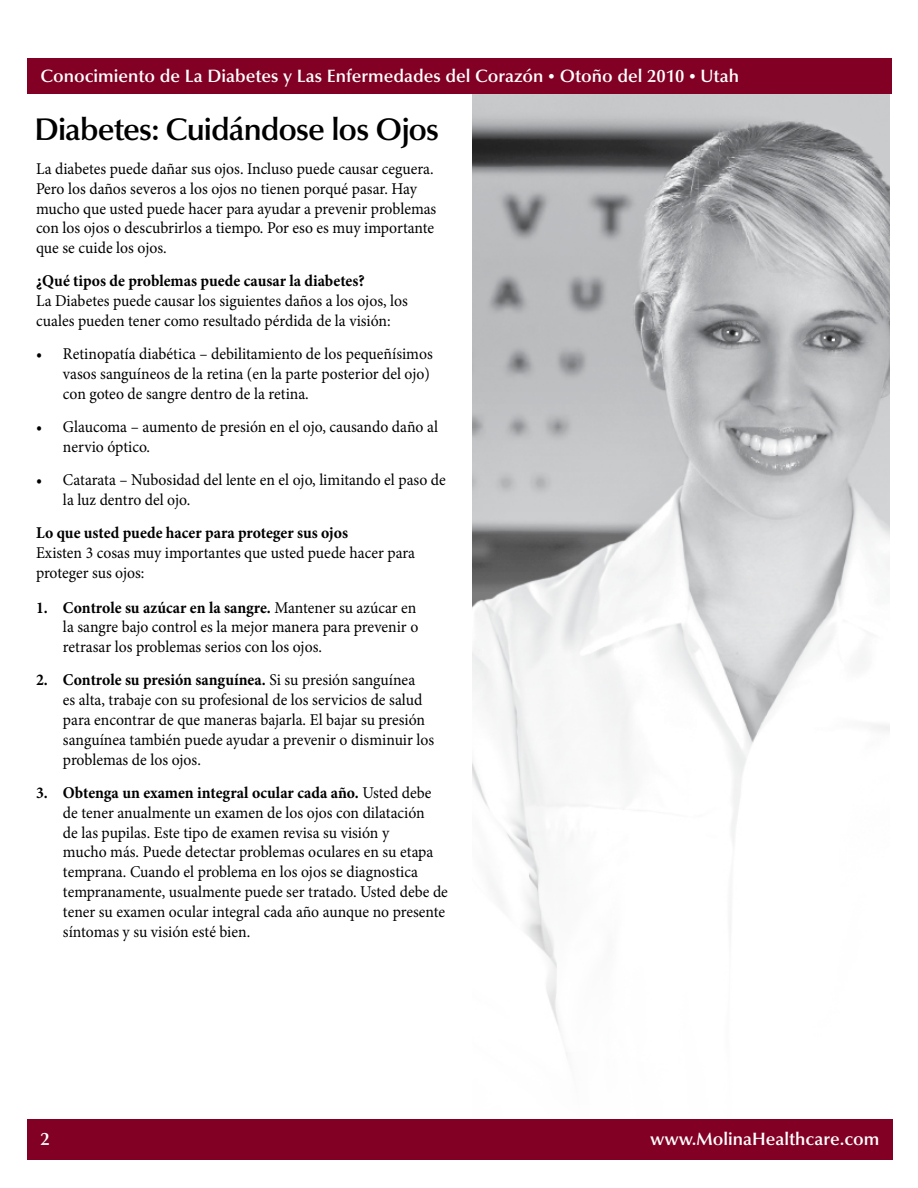
<style>
.page{position:relative;width:918px;height:1188px;background:#fff}
.page>*{position:absolute;margin:0;border:0;box-sizing:border-box;transform-origin:0 0}
.t1{font:600 31.5px "Optima LT Std";letter-spacing:-.03em;color:#000}
.t2{font:600 18px "Optima LT Std";color:#fff}
.t3{font:16.5px/19.8px "Minion Pro";color:#000;scale:.95 1}
.t4{font:700 16.5px "Minion Pro";color:#000;scale:.95 1}
.s1{font-size:13.5px}
.s2{font-weight:700}
</style>
<div class="page">
<div style="left:27px;top:58px;width:864px;height:36px;background:#820024"></div>
<div style="left:27px;top:1119px;width:866px;height:40px;background:#820024"></div>
<img style="left:472px;top:94px;width:418px;height:961px">
<p class="t2" style="left:40px;top:66px;width:700px">Conocimiento de La Diabetes y Las Enfermedades del Corazón <span class="s1">•</span> Otoño del 2010 <span class="s1">•</span> Utah</p>
<h1 class="t1" style="left:34px;top:111px;width:406px">Diabetes: Cuidándose los Ojos</h1>
<p class="t3" style="left:36px;top:159px;width:423px">La diabetes puede dañar sus ojos. Incluso puede causar ceguera.<br>Pero los daños severos a los ojos no tienen porqué pasar. Hay mucho que usted puede hacer para ayudar a prevenir problemas con los ojos o descubrirlos a tiempo. Por eso es muy importante que se cuide los ojos.</p>
<p class="t4" style="left:36px;top:270px;width:347px">¿Qué tipos de problemas puede causar la diabetes?</p>
<p class="t3" style="left:36px;top:291px;width:393px">La Diabetes puede causar los siguientes daños a los ojos, los cuales pueden tener como resultado pérdida de la visión:</p>
<p class="t3" style="left:63px;top:344px;width:391px;text-indent:-27px">• Retinopatía diabética – debilitamiento de los pequeñísimos vasos sanguíneos de la retina (en la parte posterior del ojo) con goteo de sangre dentro de la retina.</p>
<p class="t3" style="left:63px;top:417px;width:396px;text-indent:-27px">• Glaucoma – aumento de presión en el ojo, causando daño al nervio óptico.</p>
<p class="t3" style="left:63px;top:470px;width:405px;text-indent:-27px">• Catarata – Nubosidad del lente en el ojo, limitando el paso de la luz dentro del ojo.</p>
<p class="t4" style="left:36px;top:522px;width:330px">Lo que usted puede hacer para proteger sus ojos</p>
<p class="t3" style="left:36px;top:543px;width:401px">Existen 3 cosas muy importantes que usted puede hacer para proteger sus ojos:</p>
<p class="t3" style="left:63px;top:597px;width:376px;text-align:justify;text-indent:-27px"><span class="s2">1. Controle su azúcar en la sangre.</span> Mantener su azúcar en la sangre bajo control es la mejor manera para prevenir o retrasar los problemas serios con los ojos.</p>
<p class="t3" style="left:63px;top:670px;width:392px;text-indent:-27px"><span class="s2">2. Controle su presión sanguínea.</span> Si su presión sanguínea<br>es alta, trabaje con su profesional de los servicios de salud para encontrar de que maneras bajarla. El bajar su presión sanguínea también puede ayudar a prevenir o disminuir los problemas de los ojos.</p>
<p class="t3" style="left:63px;top:783px;width:407px;text-indent:-27px"><span class="s2">3. Obtenga un examen integral ocular cada año.</span> Usted debe de tener anualmente un examen de los ojos con dilatación<br>de las pupilas. Este tipo de examen revisa su visión y<br>mucho más. Puede detectar problemas oculares en su etapa temprana. Cuando el problema en los ojos se diagnostica tempranamente, usualmente puede ser tratado. Usted debe de tener su examen ocular integral cada año aunque no presente síntomas y su visión esté bien.</p>
<p class="t2" style="left:40px;top:1129px;width:11px">2</p>
<p class="t2" style="left:650px;top:1129px;width:231px">www.MolinaHealthcare.com</p>
</div>
